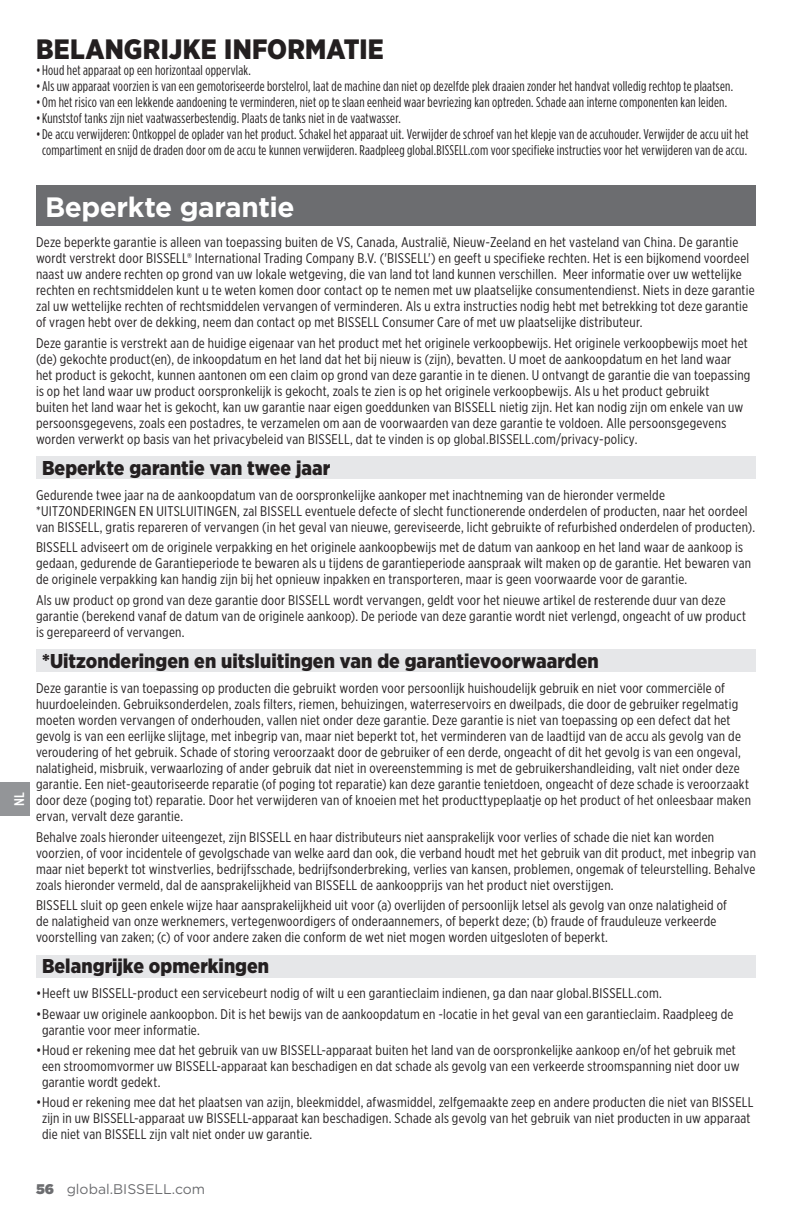
<style>
.page{position:relative;width:792px;height:1224px;background:#fff}
.page>*{position:absolute;margin:0;border:0;box-sizing:border-box;transform-origin:0 0}
._3_5mm{font:900 28px "Gotham Narrow";letter-spacing:.01em;color:#231f20}
.Headine_Boxed{font:700 28px "Gotham";letter-spacing:-.015em;color:#fff}
.t1{font:900 20px "Gotham Narrow";letter-spacing:.005em;color:#231f20}
.Warranty_Body{font:14px/16px "Gotham X Narrow";letter-spacing:.02em;color:#231f20}
.t2{font:14px/16px "Gotham Condensed";letter-spacing:.015em;color:#231f20;text-align:center}
.t3{font:14px "Gotham";color:#6c6d70}
.t4{font:500 14px "Gotham X Narrow";color:#fff}
.s1{font-weight:900}
</style>
<div class="page">
<div style="left:36px;top:186px;width:720px;height:40px;background:#6c6d70"></div>
<div style="left:36px;top:456px;width:720px;height:23px;background:#e6e7e9"></div>
<div style="left:36px;top:649px;width:720px;height:23px;background:#e6e7e9"></div>
<div style="left:36px;top:955px;width:720px;height:22px;background:#e6e7e9"></div>
<div style="left:0;top:782px;width:30px;height:34px;background:#939598"></div>
<p class="_3_5mm" style="left:36px;top:31px;width:349px">BELANGRIJKE INFORMATIE</p>
<p class="t2" style="left:36px;top:62px;width:216px">•Houd het apparaat op een horizontaal oppervlak.</p>
<p class="t2" style="left:36px;top:78px;width:699px">•Als uw apparaat voorzien is van een gemotoriseerde borstelrol, laat de machine dan niet op dezelfde plek draaien zonder het handvat volledig rechtop te plaatsen.</p>
<p class="t2" style="left:36px;top:94px;width:693px">•Om het risico van een lekkende aandoening te verminderen, niet op te slaan eenheid waar bevriezing kan optreden. Schade aan interne componenten kan leiden.</p>
<p class="t2" style="left:36px;top:110px;width:366px">•Kunststof tanks zijn niet vaatwasserbestendig. Plaats de tanks niet in de vaatwasser.</p>
<p class="t2" style="left:36px;top:126px;width:714px">•De accu verwijderen: Ontkoppel de oplader van het product. Schakel het apparaat uit. Verwijder de schroef van het klepje van de accuhouder. Verwijder de accu uit het compartiment en snijd de draden door om de accu te kunnen verwijderen. Raadpleeg global.BISSELL.com voor specifieke instructies voor het verwijderen van de accu.</p>
<p class="t4" style="left:11px;top:806px;width:15px;rotate:-90deg">NL</p>
<p class="Headine_Boxed" style="left:45px;top:189px;width:251px">Beperkte garantie</p>
<p class="Warranty_Body" style="left:36px;top:234px;width:720px">Deze beperkte garantie is alleen van toepassing buiten de VS, Canada, Australië, Nieuw-Zeeland en het vasteland van China. De garantie wordt verstrekt door BISSELL® International Trading Company B.V. ('BISSELL') en geeft u specifieke rechten. Het is een bijkomend voordeel naast uw andere rechten op grond van uw lokale wetgeving, die van land tot land kunnen verschillen. Meer informatie over uw wettelijke rechten en rechtsmiddelen kunt u te weten komen door contact op te nemen met uw plaatselijke consumentendienst. Niets in deze garantie zal uw wettelijke rechten of rechtsmiddelen vervangen of verminderen. Als u extra instructies nodig hebt met betrekking tot deze garantie of vragen hebt over de dekking, neem dan contact op met BISSELL Consumer Care of met uw plaatselijke distributeur.</p>
<p class="Warranty_Body" style="left:36px;top:334px;width:716px">Deze garantie is verstrekt aan de huidige eigenaar van het product met het originele verkoopbewijs. Het originele verkoopbewijs moet het (de) gekochte product(en), de inkoopdatum en het land dat het bij nieuw is (zijn), bevatten. U moet de aankoopdatum en het land waar het product is gekocht, kunnen aantonen om een claim op grond van deze garantie in te dienen. U ontvangt de garantie die van toepassing is op het land waar uw product oorspronkelijk is gekocht, zoals te zien is op het originele verkoopbewijs. Als u het product gebruikt<br>buiten het land waar het is gekocht, kan uw garantie naar eigen goeddunken van BISSELL nietig zijn. Het kan nodig zijn om enkele van uw persoonsgegevens, zoals een postadres, te verzamelen om aan de voorwaarden van deze garantie te voldoen. Alle persoonsgegevens worden verwerkt op basis van het privacybeleid van BISSELL, dat te vinden is op global.BISSELL.com/privacy-policy.</p>
<h1 class="t1" style="left:42px;top:455px;width:290px">Beperkte garantie van twee jaar</h1>
<p class="Warranty_Body" style="left:36px;top:487px;width:721px">Gedurende twee jaar na de aankoopdatum van de oorspronkelijke aankoper met inachtneming van de hieronder vermelde *UITZONDERINGEN EN UITSLUITINGEN, zal BISSELL eventuele defecte of slecht functionerende onderdelen of producten, naar het oordeel van BISSELL, gratis repareren of vervangen (in het geval van nieuwe, gereviseerde, licht gebruikte of refurbished onderdelen of producten).</p>
<p class="Warranty_Body" style="left:36px;top:539px;width:717px">BISSELL adviseert om de originele verpakking en het originele aankoopbewijs met de datum van aankoop en het land waar de aankoop is gedaan, gedurende de Garantieperiode te bewaren als u tijdens de garantieperiode aanspraak wilt maken op de garantie. Het bewaren van de originele verpakking kan handig zijn bij het opnieuw inpakken en transporteren, maar is geen voorwaarde voor de garantie.</p>
<p class="Warranty_Body" style="left:36px;top:592px;width:712px">Als uw product op grond van deze garantie door BISSELL wordt vervangen, geldt voor het nieuwe artikel de resterende duur van deze garantie (berekend vanaf de datum van de originele aankoop). De periode van deze garantie wordt niet verlengd, ongeacht of uw product is gerepareerd of vervangen.</p>
<h1 class="t1" style="left:42px;top:648px;width:558px">*Uitzonderingen en uitsluitingen van de garantievoorwaarden</h1>
<p class="Warranty_Body" style="left:36px;top:680px;width:717px">Deze garantie is van toepassing op producten die gebruikt worden voor persoonlijk huishoudelijk gebruik en niet voor commerciële of huurdoeleinden. Gebruiksonderdelen, zoals filters, riemen, behuizingen, waterreservoirs en dweilpads, die door de gebruiker regelmatig moeten worden vervangen of onderhouden, vallen niet onder deze garantie. Deze garantie is niet van toepassing op een defect dat het gevolg is van een eerlijke slijtage, met inbegrip van, maar niet beperkt tot, het verminderen van de laadtijd van de accu als gevolg van de veroudering of het gebruik. Schade of storing veroorzaakt door de gebruiker of een derde, ongeacht of dit het gevolg is van een ongeval, nalatigheid, misbruik, verwaarlozing of ander gebruik dat niet in overeenstemming is met de gebruikershandleiding, valt niet onder deze garantie. Een niet-geautoriseerde reparatie (of poging tot reparatie) kan deze garantie tenietdoen, ongeacht of deze schade is veroorzaakt door deze (poging tot) reparatie. Door het verwijderen van of knoeien met het producttypeplaatje op het product of het onleesbaar maken ervan, vervalt deze garantie.</p>
<p class="Warranty_Body" style="left:36px;top:828px;width:721px">Behalve zoals hieronder uiteengezet, zijn BISSELL en haar distributeurs niet aansprakelijk voor verlies of schade die niet kan worden voorzien, of voor incidentele of gevolgschade van welke aard dan ook, die verband houdt met het gebruik van dit product, met inbegrip van maar niet beperkt tot winstverlies, bedrijfsschade, bedrijfsonderbreking, verlies van kansen, problemen, ongemak of teleurstelling. Behalve zoals hieronder vermeld, dal de aansprakelijkheid van BISSELL de aankoopprijs van het product niet overstijgen.</p>
<p class="Warranty_Body" style="left:36px;top:897px;width:693px">BISSELL sluit op geen enkele wijze haar aansprakelijkheid uit voor (a) overlijden of persoonlijk letsel als gevolg van onze nalatigheid of de nalatigheid van onze werknemers, vertegenwoordigers of onderaannemers, of beperkt deze; (b) fraude of frauduleuze verkeerde voorstelling van zaken; (c) of voor andere zaken die conform de wet niet mogen worden uitgesloten of beperkt.</p>
<h1 class="t1" style="left:42px;top:953px;width:229px">Belangrijke opmerkingen</h1>
<p class="Warranty_Body" style="left:36px;top:985px;width:627px">•Heeft uw BISSELL-product een servicebeurt nodig of wilt u een garantieclaim indienen, ga dan naar global.BISSELL.com.</p>
<p class="Warranty_Body" style="left:42px;top:1006px;width:693px;text-indent:-6px">•Bewaar uw originele aankoopbon. Dit is het bewijs van de aankoopdatum en -locatie in het geval van een garantieclaim. Raadpleeg de garantie voor meer informatie.</p>
<p class="Warranty_Body" style="left:42px;top:1042px;width:699px;text-indent:-6px">•Houd er rekening mee dat het gebruik van uw BISSELL-apparaat buiten het land van de oorspronkelijke aankoop en/of het gebruik met een stroomomvormer uw BISSELL-apparaat kan beschadigen en dat schade als gevolg van een verkeerde stroomspanning niet door uw garantie wordt gedekt.</p>
<p class="Warranty_Body" style="left:42px;top:1094px;width:713px;text-indent:-6px">•Houd er rekening mee dat het plaatsen van azijn, bleekmiddel, afwasmiddel, zelfgemaakte zeep en andere producten die niet van BISSELL zijn in uw BISSELL-apparaat uw BISSELL-apparaat kan beschadigen. Schade als gevolg van het gebruik van niet producten in uw apparaat die niet van BISSELL zijn valt niet onder uw garantie.</p>
<p class="t3" style="left:36px;top:1180px;width:171px"><span class="s1">56</span> global.BISSELL.com</p>
</div>
